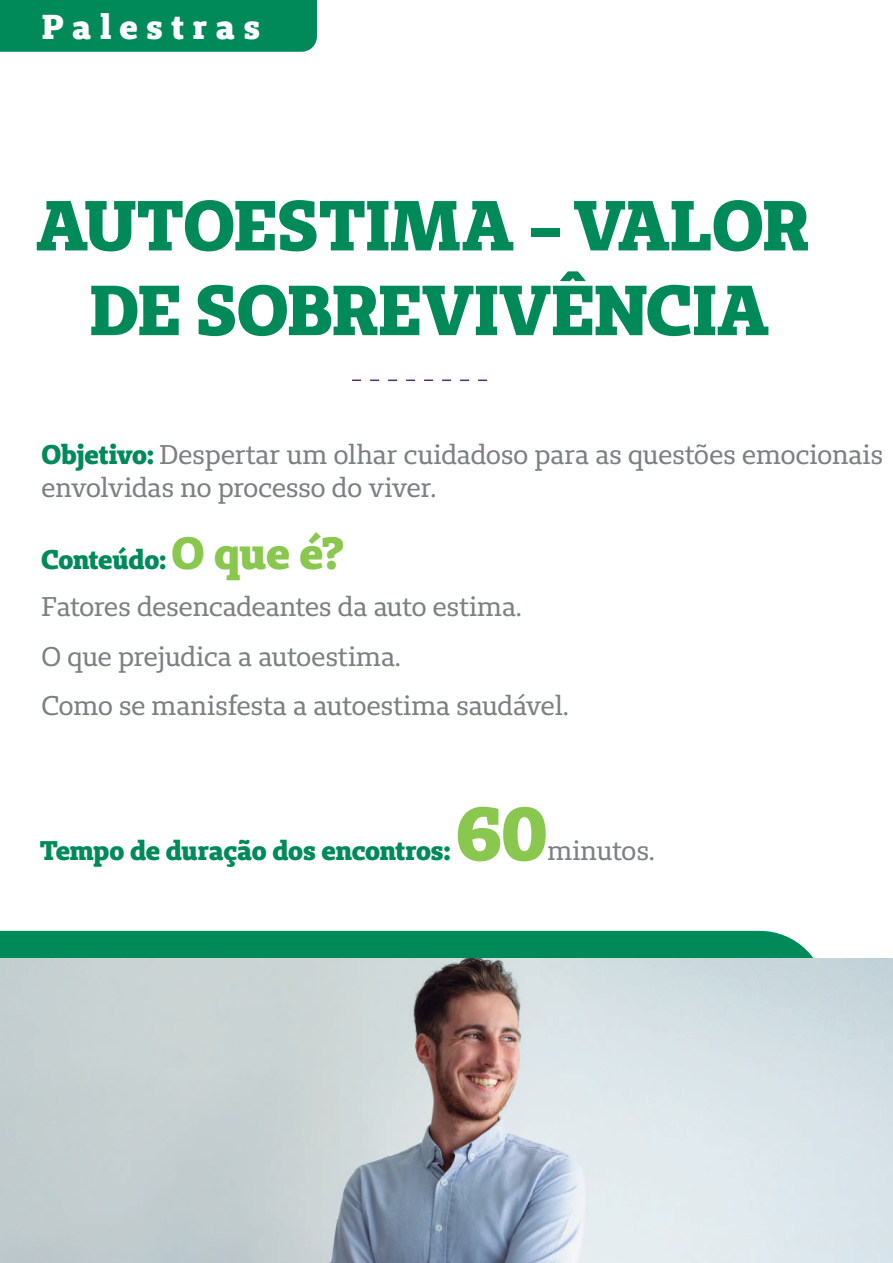
<style>
.page{position:relative;width:893px;height:1263px;background:#fff}
.page>*{position:absolute;margin:0;border:0;box-sizing:border-box;transform-origin:0 0}
.t1{font:800 75px "Unimed Slab";color:#8ac74f}
.t2{font:800 70.5px/84.8px "Unimed Slab";color:#008a5a;text-align:center}
.t3{font:800 34.5px "Unimed Slab";letter-spacing:.245em;color:#fff}
.t4{font:27px/49.5px "Unimed Slab";letter-spacing:-.005em;color:#7c8081}
.t5{font:800 27px "Unimed Slab";letter-spacing:-.015em;color:#008a5a}
.s1{font-weight:800;color:#008a5a}
.s2{font-size:45px;color:#8ac74f}
</style>
<div class="page">
<div style="left:0;top:0;width:317px;height:52px;background:#008a5a"></div>
<svg style="left:0;top:931px;width:826px;height:28px;fill:#008a5a"></svg>
<img style="left:0;top:959px;width:893px;height:304px">
<svg style="left:352px;top:380px;width:136px;height:1px"></svg>
<p class="t3" style="left:42px;top:4px;width:219px">Palestras</p>
<h2 class="t2" style="left:36px;top:181px;width:775px">AUTOESTIMA - VALOR<br>DE SOBREVIVÊNCIA</h2>
<p class="t4" style="left:42px;top:438px;width:843px;line-height:32.4px"><span class="s1">Objetivo:</span> Despertar um olhar cuidadoso para as questões emocionais envolvidas no processo do viver.</p>
<p class="t5" style="left:41px;top:542px;width:305px">Conteúdo: <span class="s2">O que é?</span></p>
<p class="t4" style="left:42px;top:582px;width:528px">Fatores desencadeantes da auto estima.<br>O que prejudica a autoestima.<br>Como se manisfesta a autoestima saudável.</p>
<p class="t5" style="left:40px;top:833px;width:412px">Tempo de duração dos encontros:</p>
<h1 class="t1" style="left:456px;top:784px;width:93px">60</h1>
<p class="t4" style="left:547px;top:826px;width:108px">minutos.</p>
</div>
